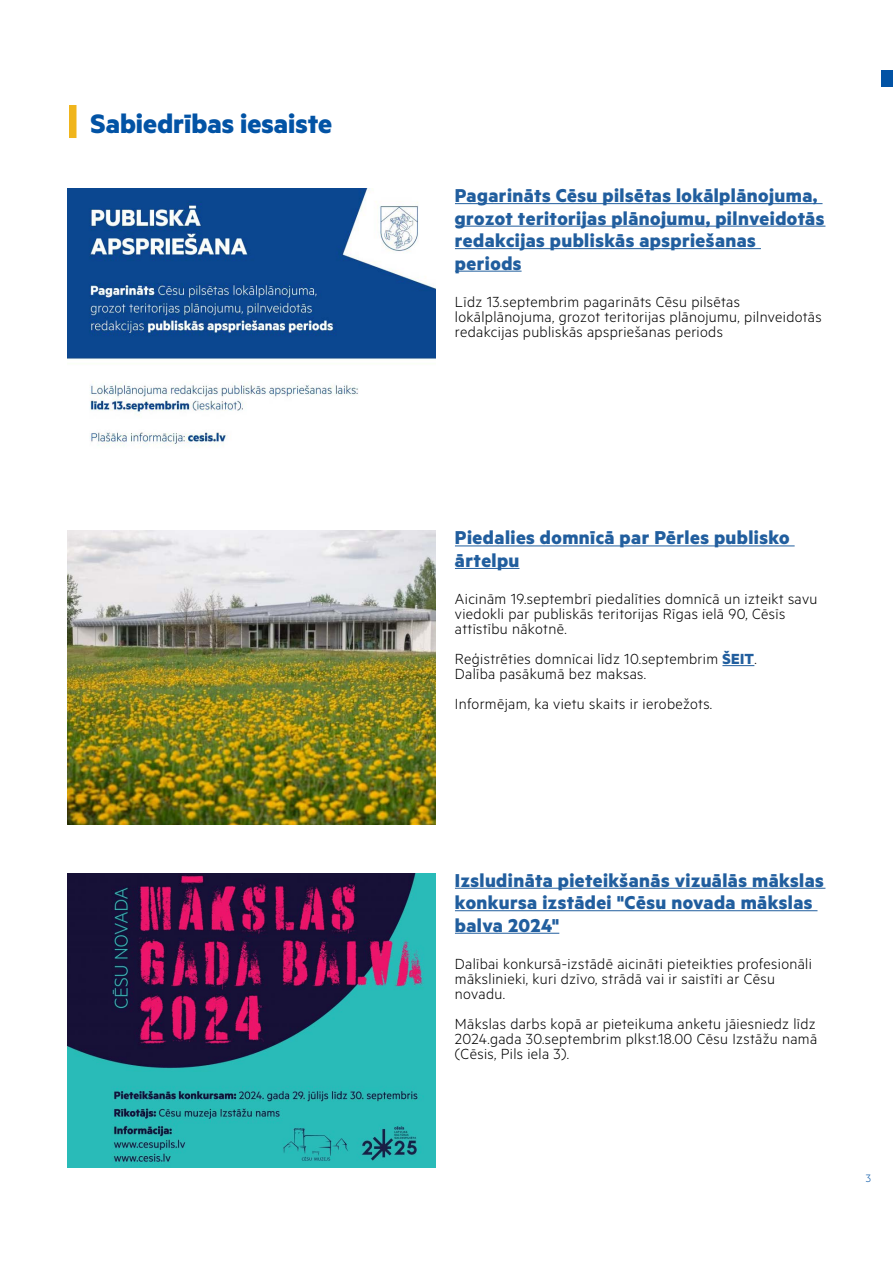
<style>
.page{position:relative;width:893px;height:1263px;background:#fff}
.page>*{position:absolute;margin:0;border:0;box-sizing:border-box;transform-origin:0 0}
.t1{font:700 30px "Metric";color:#0253a5}
.t2{font:700 21px/22.5px "Metric";letter-spacing:.02em;color:#215e9e}
.t3{font:300 16.5px/15px "Metric";letter-spacing:.02em;color:#000}
.t4{font:300 12px "Metric";color:#0253a5}
.s1{font-weight:700;color:#215e9e}
</style>
<div class="page">
<div style="left:881px;top:70px;width:12px;height:17px;background:#0253a5"></div>
<div style="left:69px;top:105px;width:7px;height:33px;background:#f0b51c"></div>
<hr style="left:455px;top:203px;width:367px;height:1px;background:#215e9e">
<hr style="left:455px;top:226px;width:370px;height:1px;background:#215e9e">
<hr style="left:455px;top:248px;width:306px;height:1px;background:#215e9e">
<hr style="left:455px;top:271px;width:67px;height:1px;background:#215e9e">
<img style="left:68px;top:188px;width:367px;height:258px">
<hr style="left:455px;top:546px;width:340px;height:1px;background:#215e9e">
<hr style="left:455px;top:568px;width:64px;height:1px;background:#215e9e">
<hr style="left:722px;top:665px;width:32px;height:1px;background:#215e9e">
<img style="left:68px;top:531px;width:367px;height:294px">
<hr style="left:455px;top:888px;width:370px;height:1px;background:#215e9e">
<hr style="left:455px;top:910px;width:362px;height:1px;background:#215e9e">
<hr style="left:455px;top:933px;width:104px;height:1px;background:#215e9e">
<img style="left:68px;top:873px;width:367px;height:294px">
<h1 class="t1" style="left:90px;top:105px;width:243px">Sabiedrības iesaiste</h1>
<p class="t2" style="left:455px;top:184px;width:371px">Pagarināts Cēsu pilsētas lokālplānojuma, grozot teritorijas plānojumu, pilnveidotās redakcijas publiskās apspriešanas periods</p>
<p class="t3" style="left:455px;top:294px;width:368px">Līdz 13.septembrim pagarināts Cēsu pilsētas lokālplānojuma, grozot teritorijas plānojumu, pilnveidotās redakcijas publiskās apspriešanas periods</p>
<p class="t2" style="left:455px;top:526px;width:336px">Piedalies domnīcā par Pērles publisko ārtelpu</p>
<p class="t3" style="left:455px;top:591px;width:364px">Aicinām 19.septembrī piedalīties domnīcā un izteikt savu viedokli par publiskās teritorijas Rīgas ielā 90, Cēsīs attīstību nākotnē.</p>
<p class="t3" style="left:455px;top:651px;width:303px">Reģistrēties domnīcai līdz 10.septembrim <span class="s1">ŠEIT</span>.<br>Dalība pasākumā bez maksas.</p>
<p class="t3" style="left:455px;top:696px;width:259px">Informējam, ka vietu skaits ir ierobežots.</p>
<p class="t2" style="left:455px;top:868px;width:370px">Izsludināta pieteikšanās vizuālās mākslas konkursa izstādei "Cēsu novada mākslas balva 2024"</p>
<p class="t3" style="left:455px;top:956px;width:358px">Dalībai konkursā-izstādē aicināti pieteikties profesionāli mākslinieki, kuri dzīvo, strādā vai ir saistīti ar Cēsu novadu.</p>
<p class="t3" style="left:455px;top:1016px;width:364px;text-align:justify">Mākslas darbs kopā ar pieteikuma anketu jāiesniedz līdz 2024.gada 30.septembrim plkst.18.00 Cēsu Izstāžu namā (Cēsis, Pils iela 3).</p>
<p class="t4" style="left:866px;top:1171px;width:7px">3</p>
</div>
